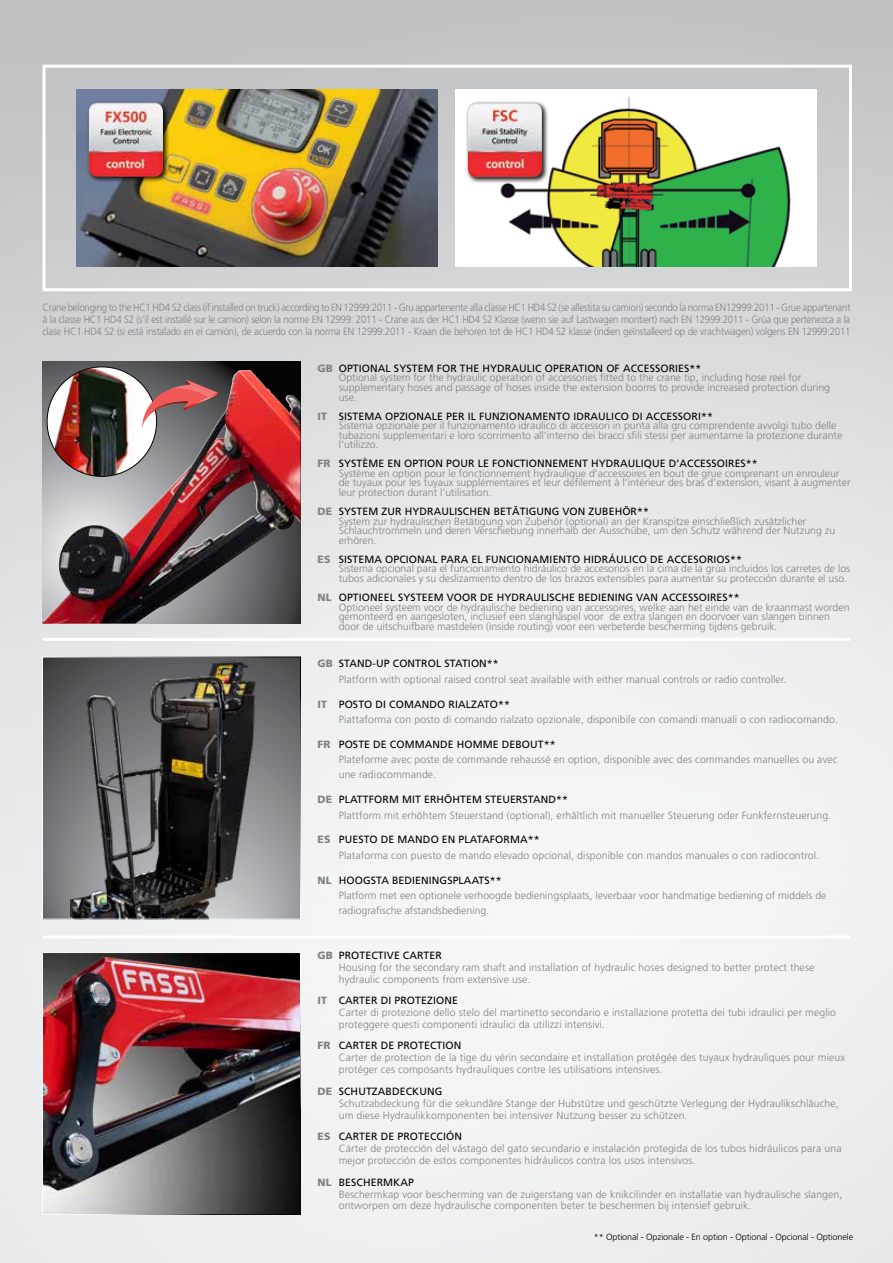
<style>
.page{position:relative;width:893px;height:1263px;background:#fff}
.page>*{position:absolute;margin:0;border:0;box-sizing:border-box;transform-origin:0 0}
.t1{font:300 10.5px/9.6px "Frutiger";color:#808285}
.t2{font:300 10.5px/12px "Frutiger";color:#808285;text-align:justify;scale:.92 1}
.t3{font:300 9px "Frutiger";letter-spacing:-.01em;color:#000}
.s1{font-weight:900}
.s2{font-weight:400;color:#000}
</style>
<div class="page">
<img style="left:0;top:0;width:893px;height:1263px">
<div style="left:455px;top:89px;width:361px;height:177px;background:#fff"></div>
<img style="left:500px;top:96px;width:291px;height:170px">
<div style="left:465px;top:100px;width:83px;height:83px;background:#000;opacity:.89"></div>
<img style="left:468px;top:103px;width:65px;height:65px">
<img style="left:76px;top:89px;width:362px;height:177px">
<div style="left:86px;top:100px;width:83px;height:83px;background:#000;opacity:.89"></div>
<img style="left:89px;top:103px;width:65px;height:6px">
<div style="left:43px;top:65px;width:809px;height:226px;border:3px solid #fff"></div>
<img style="left:44px;top:954px;width:255px;height:259px">
<div style="left:42px;top:952px;width:259px;height:263px;border:1px solid #fff"></div>
<svg style="left:44px;top:659px;width:255px;height:258px;background:#747578"></svg>
<img style="left:71px;top:659px;width:201px;height:258px">
<div style="left:42px;top:657px;width:259px;height:262px;border:1px solid #fff"></div>
<img style="left:43px;top:361px;width:257px;height:263px">
<img style="left:207px;top:370px;width:33px;height:70px">
<hr style="left:43px;top:638px;width:807px;height:3px;background:#fff">
<hr style="left:43px;top:935px;width:807px;height:3px;background:#fff">
<div style="left:47px;top:367px;width:110px;height:109px;background:#fff;border-radius:50%"></div>
<img style="left:55px;top:367px;width:80px;height:109px">
<svg style="left:142px;top:380px;width:76px;height:48px;background:#986e6f"></svg>
<p class="t2" style="left:43px;top:301px;width:880px">Crane belonging to the HC1 HD4 S2 class (if installed on truck) according to EN 12999:2011 - Gru appartenente alla classe HC1 HD4 S2 (se allestita su camion) secondo la norma EN12999:2011 - Grue appartenant à la classe HC1 HD4 S2 (s’il est installé sur le camion) selon la norme EN 12999: 2011 - Crane aus der HC1 HD4 S2 Klasse (wenn sie auf Lastwagen montiert) nach EN 12999:2011 - Grúa que pertenezca a la clase HC1 HD4 S2 (si está instalado en el camión), de acuerdo con la norma EN 12999:2011 - Kraan die behoren tot de HC1 HD4 S2 klasse (indien geïnstalleerd op de vrachtwagen) volgens EN 12999:2011</p>
<p class="t1" style="left:339px;top:364px;width:493px;text-indent:-21px"><span class="s1">GB</span> <span class="s2">OPTIONAL SYSTEM FOR THE HYDRAULIC OPERATION OF ACCESSORIES**<br></span>Optional system for the hydraulic operation of accessories fitted to the crane tip, including hose reel for supplementary hoses and passage of hoses inside the extension booms to provide increased protection during use.</p>
<p class="t1" style="left:339px;top:411px;width:505px;text-indent:-21px"><span class="s1">IT</span> <span class="s2">SISTEMA OPZIONALE PER IL FUNZIONAMENTO IDRAULICO DI ACCESSORI**<br></span>Sistema opzionale per il funzionamento idraulico di accessori in punta alla gru comprendente avvolgi tubo delle tubazioni supplementari e loro scorrimento all’interno dei bracci sfili stessi per aumentarne la protezione durante l’utilizzo.</p>
<p class="t1" style="left:339px;top:459px;width:513px;text-indent:-21px"><span class="s1">FR</span> <span class="s2">SYSTÈME EN OPTION POUR LE FONCTIONNEMENT HYDRAULIQUE D’ACCESSOIRES**<br></span>Système en option pour le fonctionnement hydraulique d’accessoires en bout de grue comprenant un enrouleur de tuyaux pour les tuyaux supplémentaires et leur défilement à l’intérieur des bras d’extension, visant à augmenter leur protection durant l’utilisation.</p>
<p class="t1" style="left:339px;top:507px;width:498px;text-indent:-21px"><span class="s1">DE</span> <span class="s2">SYSTEM ZUR HYDRAULISCHEN BETÄTIGUNG VON ZUBEHÖR**<br></span>System zur hydraulischen Betätigung von Zubehör (optional) an der Kranspitze einschließlich zusätzlicher Schlauchtrommeln und deren Verschiebung innerhalb der Ausschübe, um den Schutz während der Nutzung zu erhören.</p>
<p class="t1" style="left:339px;top:555px;width:513px;text-indent:-21px"><span class="s1">ES</span> <span class="s2">SISTEMA OPCIONAL PARA EL FUNCIONAMIENTO HIDRÁULICO DE ACCESORIOS**<br></span>Sistema opcional para el funcionamiento hidráulico de accesorios en la cima de la grúa incluidos los carretes de los tubos adicionales y su deslizamiento dentro de los brazos extensibles para aumentar su protección durante el uso.</p>
<p class="t1" style="left:339px;top:593px;width:512px;text-indent:-21px"><span class="s1">NL</span> <span class="s2">OPTIONEEL SYSTEEM VOOR DE HYDRAULISCHE BEDIENING VAN ACCESSOIRES**<br></span>Optioneel systeem voor de hydraulische bediening van accessoires, welke aan het einde van de kraanmast worden gemonteerd en aangesloten, inclusief een slanghaspel voor de extra slangen en doorvoer van slangen binnen door de uitschuifbare mastdelen (inside routing) voor een verbeterde bescherming tijdens gebruik.</p>
<p class="t1" style="left:339px;top:656px;width:449px;line-height:15.3px;text-indent:-21px"><span class="s1">GB</span> <span class="s2">STAND-UP CONTROL STATION**<br></span>Platform with optional raised control seat available with either manual controls or radio controller.</p>
<p class="t1" style="left:339px;top:696px;width:501px;line-height:15.3px;text-indent:-21px"><span class="s1">IT</span> <span class="s2">POSTO DI COMANDO RIALZATO**<br></span>Piattaforma con posto di comando rialzato opzionale, disponibile con comandi manuali o con radiocomando.</p>
<p class="t1" style="left:339px;top:737px;width:500px;line-height:15.3px;text-indent:-21px"><span class="s1">FR</span> <span class="s2">POSTE DE COMMANDE HOMME DEBOUT**<br></span>Plateforme avec poste de commande rehaussé en option, disponible avec des commandes manuelles ou avec une radiocommande.</p>
<p class="t1" style="left:339px;top:792px;width:494px;line-height:15.3px;text-indent:-21px"><span class="s1">DE</span> <span class="s2">PLATTFORM MIT ERHÖHTEM STEUERSTAND**<br></span>Plattform mit erhöhtem Steuerstand (optional), erhältlich mit manueller Steuerung oder Funkfernsteuerung.</p>
<p class="t1" style="left:339px;top:832px;width:482px;line-height:15.3px;text-indent:-21px"><span class="s1">ES</span> <span class="s2">PUESTO DE MANDO EN PLATAFORMA**<br></span>Plataforma con puesto de mando elevado opcional, disponible con mandos manuales o con radiocontrol.</p>
<p class="t1" style="left:339px;top:872px;width:489px;line-height:15.3px;text-indent:-21px"><span class="s1">NL</span> <span class="s2">HOOGSTA BEDIENINGSPLAATS**<br></span>Platform met een optionele verhoogde bedieningsplaats, leverbaar voor handmatige bediening of middels de radiografische afstandsbediening.</p>
<p class="t1" style="left:339px;top:949px;width:477px;line-height:11.9px;text-indent:-21px"><span class="s1">GB</span> <span class="s2">PROTECTIVE CARTER<br></span>Housing for the secondary ram shaft and installation of hydraulic hoses designed to better protect these hydraulic components from extensive use.</p>
<p class="t1" style="left:339px;top:995px;width:499px;line-height:11.9px;text-indent:-21px"><span class="s1">IT</span> <span class="s2">CARTER DI PROTEZIONE<br></span>Carter di protezione dello stelo del martinetto secondario e installazione protetta dei tubi idraulici per meglio proteggere questi componenti idraulici da utilizzi intensivi.</p>
<p class="t1" style="left:339px;top:1040px;width:508px;line-height:11.9px;text-indent:-21px"><span class="s1">FR</span> <span class="s2">CARTER DE PROTECTION<br></span>Carter de protection de la tige du vérin secondaire et installation protégée des tuyaux hydrauliques pour mieux protéger ces composants hydrauliques contre les utilisations intensives.</p>
<p class="t1" style="left:339px;top:1085px;width:502px;line-height:11.9px;text-indent:-21px"><span class="s1">DE</span> <span class="s2">SCHUTZABDECKUNG<br></span>Schutzabdeckung für die sekundäre Stange der Hubstütze und geschützte Verlegung der Hydraulikschläuche, um diese Hydraulikkomponenten bei intensiver Nutzung besser zu schützen.</p>
<p class="t1" style="left:339px;top:1131px;width:504px;line-height:11.9px;text-indent:-21px"><span class="s1">ES</span> <span class="s2">CARTER DE PROTECCIÓN<br></span>Cárter de protección del vástago del gato secundario e instalación protegida de los tubos hidráulicos para una mejor protección de estos componentes hidráulicos contra los usos intensivos.</p>
<p class="t1" style="left:339px;top:1176px;width:505px;line-height:11.9px;text-indent:-21px"><span class="s1">NL</span> <span class="s2">BESCHERMKAP<br></span>Beschermkap voor bescherming van de zuigerstang van de knikcilinder en installatie van hydraulische slangen, ontworpen om deze hydraulische componenten beter te beschermen bij intensief gebruik.</p>
<p class="t3" style="left:594px;top:1232px;width:261px">** Optional - Opzionale - En option - Optional - Opcional - Optionele</p>
</div>
